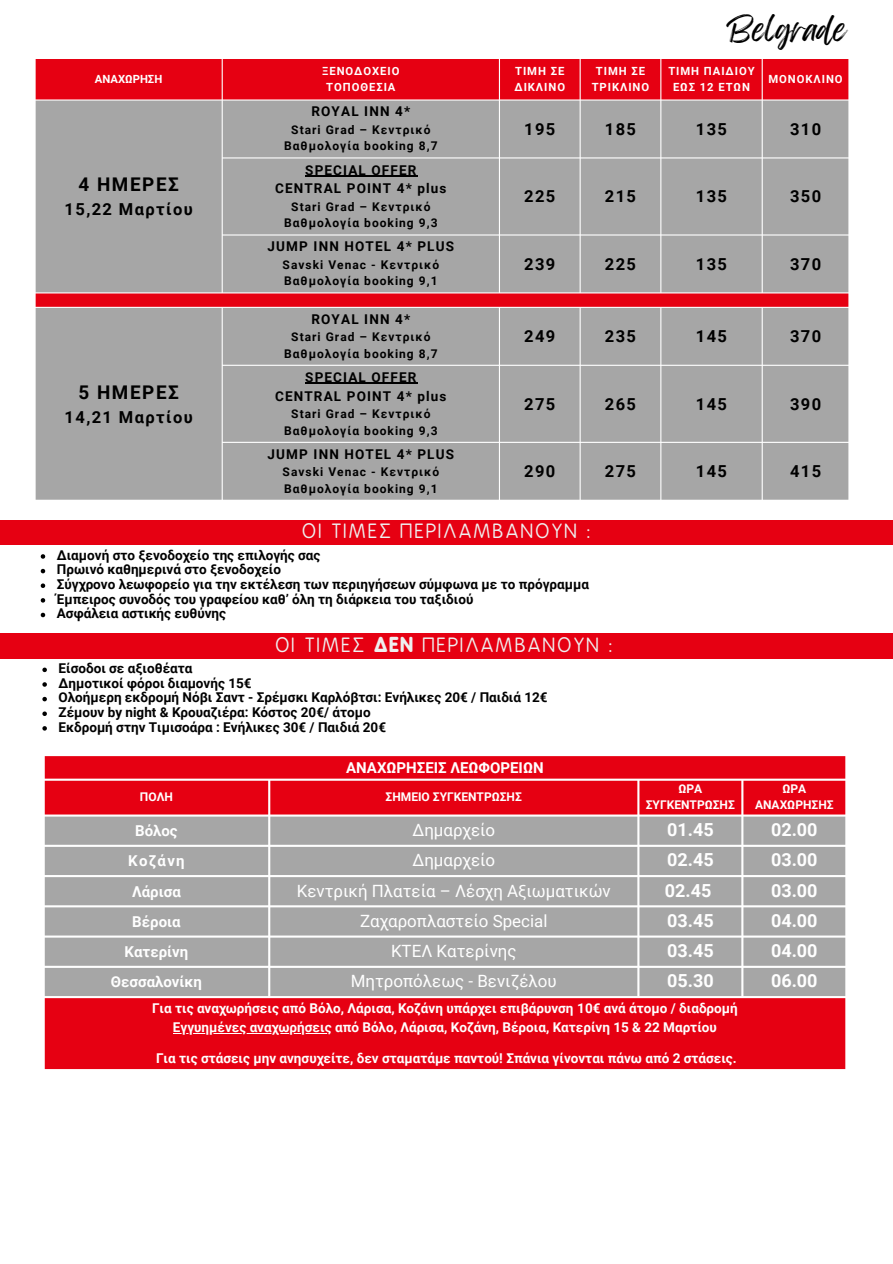
<style>
.page{position:relative;width:893px;height:1264px;background:#fff}
.page>*{position:absolute;margin:0;border:0;box-sizing:border-box;transform-origin:0 0}
.t1{font:28.65px "Feeling Passionate";color:#000}
.t2{font:19.5px "B Preplay";letter-spacing:.085em;color:#efefef}
.t3{font:700 18.9px "Roboto";letter-spacing:.085em;color:#000}
.t4{font:700 18px "Roboto";color:#fff}
.t5{font:16.95px "Roboto";color:#fff}
.t6{font:700 16.5px "Roboto";letter-spacing:.085em;color:#000}
.t7{font:700 15px "Roboto";color:#fff}
.t8{font:700 13.5px "Roboto";color:#000}
.t9{font:700 13.5px "Roboto";color:#fff}
.t10{font:700 13.5px "Roboto";letter-spacing:.085em;color:#000}
.t11{font:700 12px "Roboto";letter-spacing:.085em;color:#000}
.t12{font:700 12px/16.5px "Roboto";color:#fff;text-align:center}
.t13{font:700 11.25px/15.5px "Roboto";letter-spacing:.085em;color:#fff}
.t14{font:700 11.25px "Roboto";color:#fff}
.s1{font-weight:700}
</style>
<div class="page">
<div style="left:0;top:520px;width:892px;height:25px;background:#e60012"></div>
<svg style="left:41px;top:554px;width:4px;height:4px"></svg>
<svg style="left:41px;top:569px;width:4px;height:4px"></svg>
<svg style="left:41px;top:583px;width:4px;height:5px"></svg>
<svg style="left:41px;top:598px;width:4px;height:4px"></svg>
<svg style="left:41px;top:612px;width:4px;height:5px"></svg>
<div style="left:0;top:633px;width:892px;height:25px;background:#e60012"></div>
<svg style="left:42px;top:667px;width:5px;height:5px"></svg>
<svg style="left:42px;top:682px;width:5px;height:4px"></svg>
<svg style="left:42px;top:697px;width:5px;height:4px"></svg>
<svg style="left:42px;top:711px;width:5px;height:5px"></svg>
<svg style="left:42px;top:726px;width:5px;height:4px"></svg>
<svg style="left:45px;top:756px;width:800px;height:313px;background:#e70c1d"></svg>
<svg style="left:45px;top:816px;width:800px;height:180px;background:#acacac"></svg>
<hr style="left:173px;top:1032px;width:159px;height:1px;background:#fff">
<div style="left:36px;top:59px;width:812px;height:42px;background:#e60012"></div>
<div style="left:36px;top:101px;width:812px;height:398px;background:#a6a6a6"></div>
<hr style="left:305px;top:175px;width:112px;height:2px;background:#000">
<hr style="left:305px;top:383px;width:112px;height:1px;background:#000">
<p class="t14" style="left:95px;top:72px;width:69px">ΑΝΑΧΩΡΗΣΗ</p>
<p class="t3" style="left:78px;top:174px;width:102px">4 ΗΜΕΡΕΣ</p>
<p class="t6" style="left:65px;top:200px;width:130px">15,22 Μαρτίου</p>
<p class="t3" style="left:78px;top:381px;width:102px">5 ΗΜΕΡΕΣ</p>
<p class="t6" style="left:65px;top:407px;width:130px">14,21 Μαρτίου</p>
<p class="t13" style="left:322px;top:63px;width:79px">ΞΕΝΟΔΟΧΕΙΟ</p>
<p class="t13" style="left:326px;top:79px;width:71px">ΤΟΠΟΘΕΣΙΑ</p>
<p class="t10" style="left:311px;top:104px;width:100px">ROYAL INN 4*</p>
<p class="t11" style="left:291px;top:122px;width:141px">Stari Grad – Κεντρικό</p>
<p class="t11" style="left:284px;top:139px;width:155px">Βαθμολογία booking 8,7</p>
<p class="t10" style="left:305px;top:162px;width:113px">SPECIAL OFFER</p>
<p class="t10" style="left:275px;top:181px;width:173px">CENTRAL POINT 4* plus</p>
<p class="t11" style="left:291px;top:199px;width:141px">Stari Grad – Κεντρικό</p>
<p class="t11" style="left:284px;top:216px;width:155px">Βαθμολογία booking 9,3</p>
<p class="t10" style="left:267px;top:239px;width:188px">JUMP INN HOTEL 4* PLUS</p>
<p class="t11" style="left:282px;top:257px;width:158px">Savski Venac - Κεντρικό</p>
<p class="t11" style="left:284px;top:274px;width:155px">Βαθμολογία booking 9,1</p>
<p class="t10" style="left:311px;top:311px;width:100px">ROYAL INN 4*</p>
<p class="t11" style="left:291px;top:330px;width:141px">Stari Grad – Κεντρικό</p>
<p class="t11" style="left:284px;top:346px;width:155px">Βαθμολογία booking 8,7</p>
<p class="t10" style="left:305px;top:369px;width:113px">SPECIAL OFFER</p>
<p class="t10" style="left:275px;top:388px;width:173px">CENTRAL POINT 4* plus</p>
<p class="t11" style="left:291px;top:407px;width:141px">Stari Grad – Κεντρικό</p>
<p class="t11" style="left:284px;top:423px;width:155px">Βαθμολογία booking 9,3</p>
<p class="t10" style="left:267px;top:446px;width:188px">JUMP INN HOTEL 4* PLUS</p>
<p class="t11" style="left:282px;top:465px;width:158px">Savski Venac - Κεντρικό</p>
<p class="t11" style="left:284px;top:481px;width:155px">Βαθμολογία booking 9,1</p>
<p class="t1" style="left:726px;top:6px;width:122px">Belgrade</p>
<p class="t13" style="left:514px;top:63px;width:52px">ΤΙΜΗ ΣΕ<br>ΔΙΚΛΙΝΟ</p>
<p class="t13" style="left:591px;top:63px;width:59px;text-align:center">ΤΙΜΗ ΣΕ<br>ΤΡΙΚΛΙΝΟ</p>
<p class="t13" style="left:668px;top:63px;width:88px">ΤΙΜΗ ΠΑΙΔΙΟΥ</p>
<p class="t13" style="left:673px;top:79px;width:78px">ΕΩΣ 12 ΕΤΩΝ</p>
<p class="t13" style="left:768px;top:71px;width:76px">ΜΟΝΟΚΛΙΝΟ</p>
<p class="t6" style="left:524px;top:119px;width:33px">195</p>
<p class="t6" style="left:605px;top:119px;width:33px">185</p>
<p class="t6" style="left:696px;top:119px;width:33px">135</p>
<p class="t6" style="left:790px;top:119px;width:33px">310</p>
<p class="t6" style="left:524px;top:187px;width:33px">225</p>
<p class="t6" style="left:605px;top:187px;width:33px">215</p>
<p class="t6" style="left:696px;top:187px;width:33px">135</p>
<p class="t6" style="left:790px;top:187px;width:33px">350</p>
<p class="t6" style="left:524px;top:254px;width:33px">239</p>
<p class="t6" style="left:605px;top:254px;width:33px">225</p>
<p class="t6" style="left:696px;top:254px;width:33px">135</p>
<p class="t6" style="left:790px;top:254px;width:33px">370</p>
<p class="t6" style="left:524px;top:327px;width:33px">249</p>
<p class="t6" style="left:605px;top:327px;width:33px">235</p>
<p class="t6" style="left:696px;top:327px;width:33px">145</p>
<p class="t6" style="left:790px;top:327px;width:33px">370</p>
<p class="t6" style="left:524px;top:394px;width:33px">275</p>
<p class="t6" style="left:605px;top:394px;width:33px">265</p>
<p class="t6" style="left:696px;top:394px;width:33px">145</p>
<p class="t6" style="left:790px;top:394px;width:33px">390</p>
<p class="t6" style="left:524px;top:461px;width:33px">290</p>
<p class="t6" style="left:605px;top:461px;width:33px">275</p>
<p class="t6" style="left:696px;top:461px;width:33px">145</p>
<p class="t6" style="left:790px;top:461px;width:33px">415</p>
<p class="t2" style="left:303px;top:520px;width:290px">ΟΙ ΤΙΜΕΣ ΠΕΡΙΛΑΜΒΑΝΟΥΝ :</p>
<p class="t8" style="left:57px;top:547px;width:265px">Διαμονή στο ξενοδοχείο της επιλογής σας</p>
<p class="t8" style="left:57px;top:562px;width:226px">Πρωινό καθημερινά στο ξενοδοχείο</p>
<p class="t8" style="left:57px;top:576px;width:533px">Σύγχρονο λεωφορείο για την εκτέλεση των περιηγήσεων σύμφωνα με το πρόγραμμα</p>
<p class="t8" style="left:57px;top:591px;width:418px">Έμπειρος συνοδός του γραφείου καθ’ όλη τη διάρκεια του ταξιδιού</p>
<p class="t8" style="left:57px;top:606px;width:171px">Ασφάλεια αστικής ευθύνης</p>
<p class="t2" style="left:276px;top:634px;width:339px">ΟΙ ΤΙΜΕΣ <span class="s1">ΔΕΝ</span> ΠΕΡΙΛΑΜΒΑΝΟΥΝ :</p>
<p class="t8" style="left:59px;top:660px;width:135px">Είσοδοι σε αξιοθέατα</p>
<p class="t8" style="left:59px;top:675px;width:194px">Δημοτικοί φόροι διαμονής 15€</p>
<p class="t8" style="left:59px;top:690px;width:490px">Ολοήμερη εκδρομή Νόβι Σαντ - Σρέμσκι Καρλόβτσι: Ενήλικες 20€ / Παιδιά 12€</p>
<p class="t8" style="left:59px;top:704px;width:313px">Ζέμουν by night &amp; Κρουαζιέρα: Κόστος 20€/ άτομο</p>
<p class="t8" style="left:59px;top:719px;width:329px">Εκδρομή στην Τιμισοάρα : Ενήλικες 30€ / Παιδιά 20€</p>
<p class="t7" style="left:346px;top:758px;width:199px">ΑΝΑΧΩΡΗΣΕΙΣ ΛΕΩΦΟΡΕΙΩΝ</p>
<p class="t12" style="left:140px;top:788px;width:35px">ΠΟΛΗ</p>
<p class="t12" style="left:385px;top:788px;width:138px">ΣΗΜΕΙΟ ΣΥΓΚΕΝΤΡΩΣΗΣ</p>
<p class="t12" style="left:645px;top:780px;width:90px">ΩΡΑ<br>ΣΥΓΚΕΝΤΡΩΣΗΣ</p>
<p class="t12" style="left:755px;top:780px;width:80px">ΩΡΑ<br>ΑΝΑΧΩΡΗΣΗΣ</p>
<p class="t7" style="left:135px;top:822px;width:44px">Βόλος</p>
<p class="t5" style="left:412px;top:820px;width:84px">Δημαρχείο</p>
<p class="t4" style="left:667px;top:819px;width:48px">01.45</p>
<p class="t4" style="left:771px;top:819px;width:48px">02.00</p>
<p class="t7" style="left:128px;top:852px;width:58px">Κοζάνη</p>
<p class="t5" style="left:412px;top:850px;width:84px">Δημαρχείο</p>
<p class="t4" style="left:667px;top:849px;width:48px">02.45</p>
<p class="t4" style="left:771px;top:849px;width:48px">03.00</p>
<p class="t7" style="left:132px;top:882px;width:50px">Λάρισα</p>
<p class="t5" style="left:297px;top:880px;width:315px">Κεντρική Πλατεία – Λέσχη Αξιωματικών</p>
<p class="t4" style="left:664px;top:880px;width:48px">02.45</p>
<p class="t4" style="left:771px;top:880px;width:48px">03.00</p>
<p class="t7" style="left:132px;top:913px;width:50px">Βέροια</p>
<p class="t5" style="left:360px;top:911px;width:189px">Ζαχαροπλαστείο Special</p>
<p class="t4" style="left:667px;top:910px;width:48px">03.45</p>
<p class="t4" style="left:771px;top:910px;width:48px">04.00</p>
<p class="t7" style="left:125px;top:943px;width:65px">Κατερίνη</p>
<p class="t5" style="left:391px;top:941px;width:127px">ΚΤΕΛ Κατερίνης</p>
<p class="t4" style="left:667px;top:940px;width:48px">03.45</p>
<p class="t4" style="left:771px;top:940px;width:48px">04.00</p>
<p class="t7" style="left:111px;top:973px;width:92px">Θεσσαλονίκη</p>
<p class="t5" style="left:351px;top:971px;width:207px">Μητροπόλεως - Βενιζέλου</p>
<p class="t4" style="left:667px;top:970px;width:48px">05.30</p>
<p class="t4" style="left:771px;top:970px;width:48px">06.00</p>
<p class="t9" style="left:152px;top:1000px;width:587px">Για τις αναχωρήσεις από Βόλο, Λάρισα, Koζάνη υπάρχει επιβάρυνση 10€ ανά άτομο / διαδρομή</p>
<p class="t9" style="left:173px;top:1019px;width:545px">Εγγυημένες αναχωρήσεις από Βόλο, Λάρισα, Κοζάνη, Βέροια, Κατερίνη 15 &amp; 22 Μαρτίου</p>
<p class="t9" style="left:156px;top:1050px;width:582px">Για τις στάσεις μην ανησυχείτε, δεν σταματάμε παντού! Σπάνια γίνονται πάνω από 2 στάσεις.</p>
</div>
